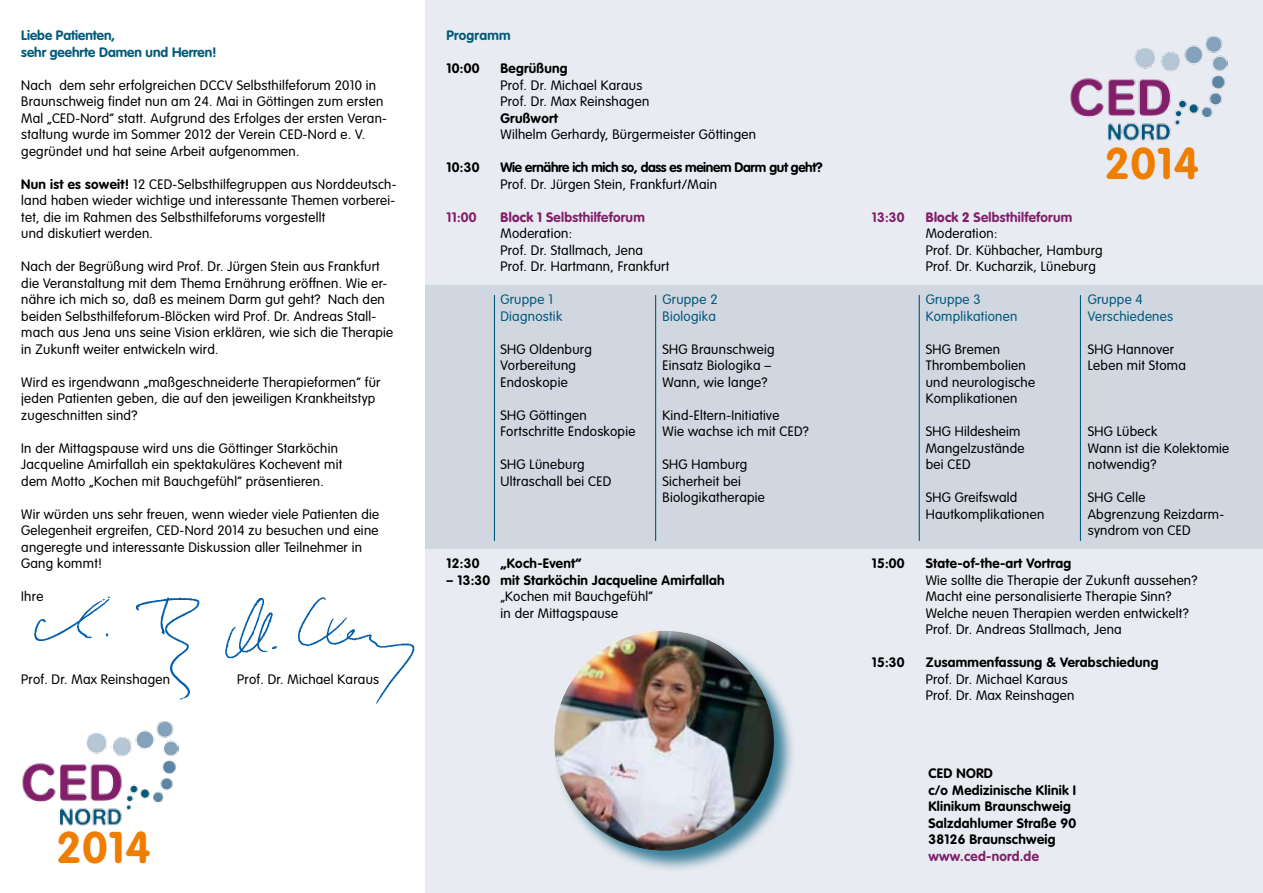
<style>
.page{position:relative;width:1263px;height:893px;background:#fff}
.page>*{position:absolute;margin:0;border:0;box-sizing:border-box;transform-origin:0 0}
.t1{font:700 43.8px "VAG Rounded";letter-spacing:.02em;color:#ef7d00}
.t2{font:300 13.5px/16.5px "VAG Rounded";letter-spacing:.02em;color:#000}
.t3{font:700 13.5px/16.5px "VAG Rounded";letter-spacing:.02em;color:#000}
.t4{font:300 13.5px "VAG Rounded";letter-spacing:.02em;color:#005a7b}
.t5{font:700 13.5px "VAG Rounded";letter-spacing:-.025em;color:#000}
.t6{font:700 13.5px/16.5px "VAG Rounded";color:#005a7b}
.t7{font:700 13.5px "VAG Rounded";letter-spacing:.02em;color:#811f6b}
.t8{font:700 13.5px "VAG Rounded";letter-spacing:.02em;color:#005a7b}
.s1{font-weight:700}
.s2{font-weight:900;color:#811f6b}
.s3{font-weight:700;color:#811f6b}
</style>
<div class="page">
<div style="left:425px;top:0;width:838px;height:893px;background:#e8ebf1"></div>
<img style="left:22px;top:721px;width:157px;height:105px">
<div style="left:425px;top:285px;width:838px;height:264px;background:#d1d7e1"></div>
<div style="left:553px;top:629px;width:243px;height:243px;background:#005a7b;opacity:.75"></div>
<img style="left:553px;top:629px;width:231px;height:23px">
<img style="left:553px;top:652px;width:234px;height:217px">
<img style="left:1070px;top:36px;width:157px;height:105px">
<hr style="left:494px;top:295px;width:1px;height:246px;background:#005a7b">
<hr style="left:655px;top:295px;width:1px;height:246px;background:#005a7b">
<hr style="left:919px;top:295px;width:1px;height:246px;background:#005a7b">
<hr style="left:1080px;top:295px;width:1px;height:246px;background:#005a7b">
<img style="left:225px;top:597px;width:190px;height:107px">
<img style="left:34px;top:596px;width:166px;height:104px">
<p class="t6" style="left:21px;top:27px;width:197px">Liebe Patienten,<br>sehr geehrte Damen und Herren!</p>
<p class="t2" style="left:21px;top:77px;width:367px">Nach dem sehr erfolgreichen DCCV Selbsthilfeforum 2010 in Braunschweig findet nun am 24. Mai in Göttingen zum ersten Mal „CED-Nord“ statt. Aufgrund des Erfolges der ersten Veran&shy;staltung wurde im Sommer 2012 der Verein CED-Nord e. V. gegründet und hat seine Arbeit aufgenommen.</p>
<p class="t2" style="left:21px;top:176px;width:377px"><span class="s1">Nun ist es soweit!</span> 12 CED-Selbsthilfegruppen aus Norddeutsch&shy;land haben wieder wichtige und interessante Themen vorberei&shy;tet, die im Rahmen des Selbsthilfeforums vorgestellt<br>und diskutiert werden.</p>
<p class="t2" style="left:21px;top:258px;width:373px">Nach der Begrüßung wird Prof. Dr. Jürgen Stein aus Frankfurt die Veranstaltung mit dem Thema Ernährung eröffnen. Wie er&shy;nähre ich mich so, daß es meinem Darm gut geht? Nach den beiden Selbsthilfeforum-Blöcken wird Prof. Dr. Andreas Stall&shy;mach aus Jena uns seine Vision erklären, wie sich die Therapie in Zukunft weiter entwickeln wird.</p>
<p class="t2" style="left:21px;top:374px;width:361px">Wird es irgendwann „maßgeschneiderte Therapieformen“ für jeden Patienten geben, die auf den jeweiligen Krankheitstyp zugeschnitten sind?</p>
<p class="t2" style="left:21px;top:440px;width:323px">In der Mittagspause wird uns die Göttinger Starköchin<br>Jacqueline Amirfallah ein spektakuläres Kochevent mit dem Motto „Kochen mit Bauchgefühl“ präsentieren.</p>
<p class="t2" style="left:21px;top:506px;width:359px">Wir würden uns sehr freuen, wenn wieder viele Patienten die Gelegenheit ergreifen, CED-Nord 2014 zu besuchen und eine angeregte und interessante Diskussion aller Teilnehmer in Gang kommt!</p>
<p class="t2" style="left:21px;top:588px;width:24px">Ihre</p>
<p class="t2" style="left:21px;top:671px;width:150px">Prof. Dr. Max Reinshagen</p>
<p class="t2" style="left:237px;top:671px;width:143px">Prof. Dr. Michael Karaus</p>
<h1 class="t1" style="left:56px;top:822px;width:96px">2014</h1>
<p class="t8" style="left:446px;top:28px;width:66px">Programm</p>
<p class="t3" style="left:446px;top:60px;width:34px">10:00</p>
<p class="t3" style="left:500px;top:60px;width:69px">Begrüßung</p>
<p class="t2" style="left:500px;top:77px;width:150px">Prof. Dr. Michael Karaus<br>Prof. Dr. Max Reinshagen</p>
<p class="t3" style="left:500px;top:110px;width:59px">Grußwort</p>
<p class="t2" style="left:500px;top:126px;width:257px">Wilhelm Gerhardy, Bürgermeister Göttingen</p>
<p class="t3" style="left:446px;top:159px;width:34px">10:30</p>
<p class="t5" style="left:500px;top:160px;width:324px">Wie ernähre ich mich so, dass es meinem Darm gut geht?</p>
<p class="t2" style="left:500px;top:176px;width:218px">Prof. Dr. Jürgen Stein, Frankfurt/Main</p>
<p class="t7" style="left:446px;top:209px;width:32px">11:00</p>
<p class="t2" style="left:500px;top:209px;width:170px"><span class="s2">Block 1</span> <span class="s3">Selbsthilfeforum<br></span>Moderation:<br>Prof. Dr. Stallmach, Jena<br>Prof. Dr. Hartmann, Frankfurt</p>
<p class="t4" style="left:500px;top:292px;width:54px">Gruppe 1</p>
<p class="t4" style="left:662px;top:292px;width:57px">Gruppe 2</p>
<p class="t4" style="left:500px;top:308px;width:63px">Diagnostik</p>
<p class="t4" style="left:662px;top:308px;width:55px">Biologika</p>
<p class="t2" style="left:500px;top:341px;width:93px">SHG Oldenburg</p>
<p class="t2" style="left:662px;top:341px;width:114px">SHG Braunschweig</p>
<p class="t2" style="left:500px;top:357px;width:77px">Vorbereitung</p>
<p class="t2" style="left:662px;top:357px;width:110px">Einsatz Biologika –</p>
<p class="t2" style="left:500px;top:374px;width:69px">Endoskopie</p>
<p class="t2" style="left:662px;top:374px;width:107px">Wann, wie lange?</p>
<p class="t2" style="left:500px;top:407px;width:88px">SHG Göttingen</p>
<p class="t2" style="left:662px;top:407px;width:118px">Kind-Eltern-Initiative</p>
<p class="t2" style="left:500px;top:423px;width:136px">Fortschritte Endoskopie</p>
<p class="t2" style="left:662px;top:423px;width:148px">Wie wachse ich mit CED?</p>
<p class="t2" style="left:500px;top:456px;width:86px">SHG Lüneburg</p>
<p class="t2" style="left:662px;top:456px;width:86px">SHG Hamburg</p>
<p class="t2" style="left:500px;top:473px;width:112px">Ultraschall bei CED</p>
<p class="t2" style="left:662px;top:473px;width:104px">Sicherheit bei<br>Biologikatherapie</p>
<p class="t3" style="left:446px;top:555px;width:34px">12:30</p>
<p class="t3" style="left:500px;top:555px;width:82px">„Koch-Event“</p>
<p class="t3" style="left:446px;top:572px;width:280px">– 13:30 mit Starköchin Jacqueline Amirfallah</p>
<p class="t2" style="left:500px;top:588px;width:154px">„Kochen mit Bauchgefühl“ in der Mittagspause</p>
<h1 class="t1" style="left:1105px;top:138px;width:96px">2014</h1>
<p class="t7" style="left:872px;top:209px;width:34px">13:30</p>
<p class="t2" style="left:926px;top:209px;width:178px"><span class="s2">Block 2</span> <span class="s3">Selbsthilfeforum<br></span>Moderation:<br>Prof. Dr. Kühbacher, Hamburg<br>Prof. Dr. Kucharzik, Lüneburg</p>
<p class="t4" style="left:926px;top:292px;width:57px">Gruppe 3</p>
<p class="t4" style="left:1088px;top:292px;width:57px">Gruppe 4</p>
<p class="t4" style="left:926px;top:308px;width:93px">Komplikationen</p>
<p class="t4" style="left:1088px;top:308px;width:87px">Verschiedenes</p>
<p class="t2" style="left:926px;top:341px;width:76px">SHG Bremen</p>
<p class="t2" style="left:1088px;top:341px;width:88px">SHG Hannover</p>
<p class="t2" style="left:926px;top:357px;width:101px">Thrombembolien</p>
<p class="t2" style="left:1088px;top:357px;width:100px">Leben mit Stoma</p>
<p class="t2" style="left:926px;top:374px;width:111px">und neurologische<br>Komplikationen</p>
<p class="t2" style="left:926px;top:423px;width:96px">SHG Hildesheim</p>
<p class="t2" style="left:1088px;top:423px;width:71px">SHG Lübeck</p>
<p class="t2" style="left:926px;top:440px;width:100px">Mangelzustände</p>
<p class="t2" style="left:1088px;top:440px;width:143px">Wann ist die Kolektomie</p>
<p class="t2" style="left:926px;top:456px;width:46px">bei CED</p>
<p class="t2" style="left:1088px;top:456px;width:70px">notwendig?</p>
<p class="t2" style="left:926px;top:489px;width:93px">SHG Greifswald</p>
<p class="t2" style="left:1088px;top:489px;width:59px">SHG Celle</p>
<p class="t2" style="left:926px;top:506px;width:120px">Hautkomplikationen</p>
<p class="t2" style="left:1088px;top:506px;width:138px">Abgrenzung Reizdarm&shy;syndrom von CED</p>
<p class="t3" style="left:872px;top:555px;width:34px">15:00</p>
<p class="t3" style="left:926px;top:555px;width:147px">State-of-the-art Vortrag</p>
<p class="t2" style="left:926px;top:572px;width:273px">Wie sollte die Therapie der Zukunft aussehen?<br>Macht eine personalisierte Therapie Sinn?<br>Welche neuen Therapien werden entwickelt?<br>Prof. Dr. Andreas Stallmach, Jena</p>
<p class="t3" style="left:872px;top:654px;width:34px">15:30</p>
<p class="t3" style="left:926px;top:654px;width:234px">Zusammenfassung &amp; Verabschiedung</p>
<p class="t2" style="left:926px;top:671px;width:150px">Prof. Dr. Michael Karaus<br>Prof. Dr. Max Reinshagen</p>
<p class="t3" style="left:928px;top:765px;width:149px">CED NORD<br>c/o Medizinische Klinik I<br>Klinikum Braunschweig<br>Salzdahlumer Straße 90<br>38126 Braunschweig</p>
<p class="t7" style="left:928px;top:848px;width:112px">www.ced-nord.de</p>
</div>
